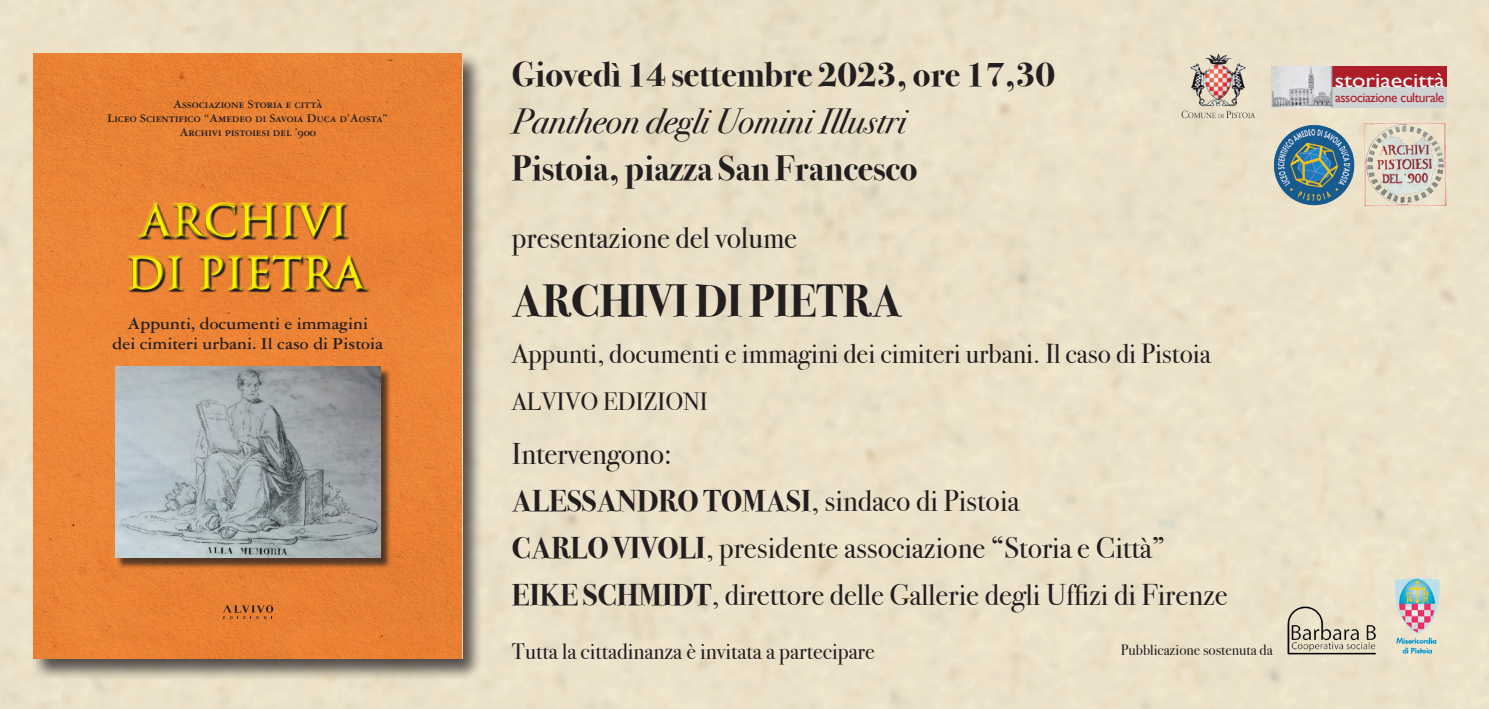
<style>
.page{position:relative;width:1489px;height:709px;background:#fff}
.page>*{position:absolute;margin:0;border:0;box-sizing:border-box;transform-origin:0 0}
.t1{font:700 45px "Bodoni Svty Two ITCTT";color:#231f20}
.t2{font:700 35px "Bodoni Svty Two ITCTT";color:#231f20}
.t3{font:italic 35px "Bodoni Svty Two ITCTT";color:#231f20}
.t4{font:30px/47px "Bodoni Svty Two ITCTT";color:#231f20}
.t5{font:27.5px "Bodoni Svty Two ITCTT";color:#231f20}
.t6{font:25px "Bodoni Svty Two ITCTT";color:#231f20}
.t7{font:22.5px "Bodoni Svty Two ITCTT";color:#231f20}
.t8{font:20.25px "Gill Sans";color:#fff;scale:1.2 1}
.t9{font:700 17.75px/19.5px "Garamond 3 LT Std";color:#231f20;text-align:center}
.t10{font:15px "Bodoni Svty Two ITCTT";color:#231f20}
.t11{font:13.5px "Gill Sans";letter-spacing:-.035em;color:#ad1e28}
.t12{font:700 12.5px/14.2px "Garamond 3 LT Std";color:#231f20;text-align:center}
.s1{font-weight:700}
</style>
<div class="page">
<div style="left:0;top:0;width:1488px;height:709px;background:#ebe0c9"></div>
<div style="left:31px;top:53px;width:452px;height:628px;background:#231f20;opacity:.75"></div>
<div style="left:33px;top:53px;width:429px;height:606px;background:#eb8335"></div>
<div style="left:116px;top:367px;width:275px;height:202px;background:#231f20;opacity:.75"></div>
<img style="left:115px;top:366px;width:265px;height:192px">
<svg style="left:223px;top:605px;width:50px;height:14px"></svg>
<svg style="left:126px;top:202px;width:225px;height:16px"></svg>
<svg style="left:127px;top:204px;width:242px;height:89px"></svg>
<img style="left:1273px;top:123px;width:82px;height:84px">
<div style="left:1332px;top:87px;width:114px;height:20px;background:#d0d3d3"></div>
<img style="left:1271px;top:66px;width:60px;height:41px">
<div style="left:1331px;top:66px;width:115px;height:21px;background:#ad1e28"></div>
<hr style="left:1331px;top:66px;width:1px;height:41px;background:#919597">
<img style="left:1362px;top:123px;width:84px;height:84px">
<img style="left:1376px;top:576px;width:79px;height:79px">
<img style="left:1276px;top:600px;width:108px;height:59px">
<img style="left:1179px;top:53px;width:77px;height:67px">
<p class="t12" style="left:108px;top:97px;width:282px">Associazione Storia e città<br>Liceo Scientifico “Amedeo di Savoia Duca d’Aosta”<br>Archivi pistoiesi del ’900</p>
<p class="t9" style="left:112px;top:314px;width:272px">Appunti, documenti e immagini<br>dei cimiteri urbani. Il caso di Pistoia</p>
<p class="t2" style="left:512px;top:45px;width:545px">Giovedì 14 settembre 2023, ore 17,30</p>
<p class="t3" style="left:512px;top:90px;width:395px">Pantheon degli Uomini Illustri</p>
<p class="t2" style="left:512px;top:139px;width:407px">Pistoia, piazza San Francesco</p>
<p class="t4" style="left:512px;top:211px;width:286px">presentazione del volume</p>
<h1 class="t1" style="left:512px;top:264px;width:392px">ARCHIVI DI PIETRA</h1>
<p class="t5" style="left:512px;top:331px;width:700px">Appunti, documenti e immagini dei cimiteri urbani. Il caso di Pistoia</p>
<p class="t6" style="left:512px;top:381px;width:197px">ALVIVO EDIZIONI</p>
<p class="t4" style="left:512px;top:427px;width:717px">Intervengono:<br><span class="s1">ALESSANDRO TOMASI</span>, sindaco di Pistoia<br><span class="s1">CARLO VIVOLI</span>, presidente associazione “Storia e Città” <span class="s1">EIKE SCHMIDT</span>, direttore delle Gallerie degli Uffizi di Firenze</p>
<p class="t7" style="left:512px;top:633px;width:364px">Tutta la cittadinanza è invitata a partecipare</p>
<p class="t10" style="left:1120px;top:638px;width:153px">Pubblicazione sostenuta da</p>
<p class="t8" style="left:1334px;top:68px;width:93px">storiaecittà</p>
<p class="t11" style="left:1335px;top:89px;width:110px">associazione culturale</p>
</div>
